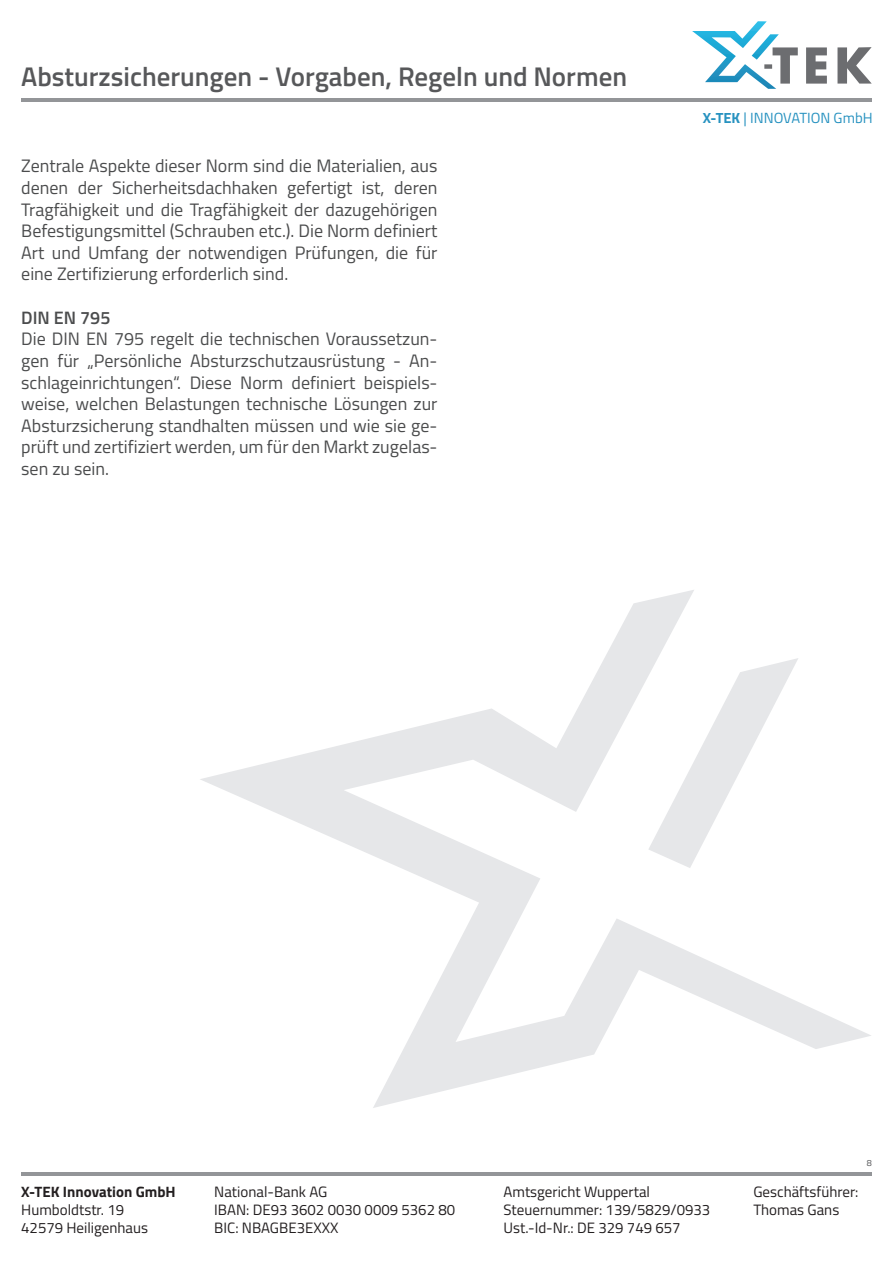
<style>
.page{position:relative;width:893px;height:1263px;background:#fff}
.page>*{position:absolute;margin:0;border:0;box-sizing:border-box;transform-origin:0 0}
.Überschrift_Kopfzeil{font:600 27px "Titillium Web";color:#57585a}
.Text{font:18px/21.6px "Titillium Web";color:#4b4c4d;text-align:justify}
.Teaser_Alleine{font:600 18px "Titillium Web";color:#4b4c4d}
.t1{font:15px/18px "Titillium Web";color:#231f20}
.t2{font:700 15px "Titillium Web";color:#231f20}
.t3{font:14.7px "Titillium Web";color:#2792c0}
.t4{font:9px "Titillium Web";color:#57585a}
.s1{font-weight:700}
</style>
<div class="page">
<hr style="left:21px;top:1172px;width:851px;height:4px;background:#939598">
<svg style="left:692px;top:21px;width:180px;height:68px"></svg>
<hr style="left:21px;top:98px;width:851px;height:3px;background:#939598">
<svg style="left:200px;top:590px;width:671px;height:518px"></svg>
<p class="Überschrift_Kopfzeil" style="left:21px;top:56px;width:607px">Absturzsicherungen - Vorgaben, Regeln und Normen</p>
<p class="Text" style="left:21px;top:154px;width:418px">Zentrale Aspekte dieser Norm sind die Materialien, aus denen der Sicherheitsdachhaken gefertigt ist, deren Tragfähigkeit und die Tragfähigkeit der dazugehörigen Befestigungsmittel (Schrauben etc.). Die Norm definiert Art und Umfang der notwendigen Prüfungen, die für eine Zertifizierung erforderlich sind.</p>
<p class="Teaser_Alleine" style="left:21px;top:304px;width:91px">DIN EN 795</p>
<p class="Text" style="left:21px;top:327px;width:418px">Die DIN EN 795 regelt die technischen Voraussetzun&shy;gen für „Persönliche Absturzschutzausrüstung - An&shy;schlageinrichtungen“. Diese Norm definiert beispiels&shy;weise, welchen Belastungen technische Lösungen zur Absturzsicherung standhalten müssen und wie sie ge&shy;prüft und zertifiziert werden, um für den Markt zugelas&shy;sen zu sein.</p>
<p class="t3" style="left:703px;top:107px;width:171px"><span class="s1">X-TEK</span> | INNOVATION GmbH</p>
<p class="t4" style="left:867px;top:1156px;width:7px">8</p>
<p class="t2" style="left:21px;top:1180px;width:156px">X-TEK Innovation GmbH</p>
<p class="t1" style="left:21px;top:1200px;width:128px">Humboldtstr. 19<br>42579 Heiligenhaus</p>
<p class="t1" style="left:214px;top:1182px;width:242px">National-Bank AG<br>IBAN: DE93 3602 0030 0009 5362 80<br>BIC: NBAGBE3EXXX</p>
<p class="t1" style="left:504px;top:1182px;width:208px">Amtsgericht Wuppertal<br>Steuernummer: 139/5829/0933<br>Ust.-Id-Nr.: DE 329 749 657</p>
<p class="t1" style="left:753px;top:1182px;width:107px">Geschäftsführer:<br>Thomas Gans</p>
</div>
